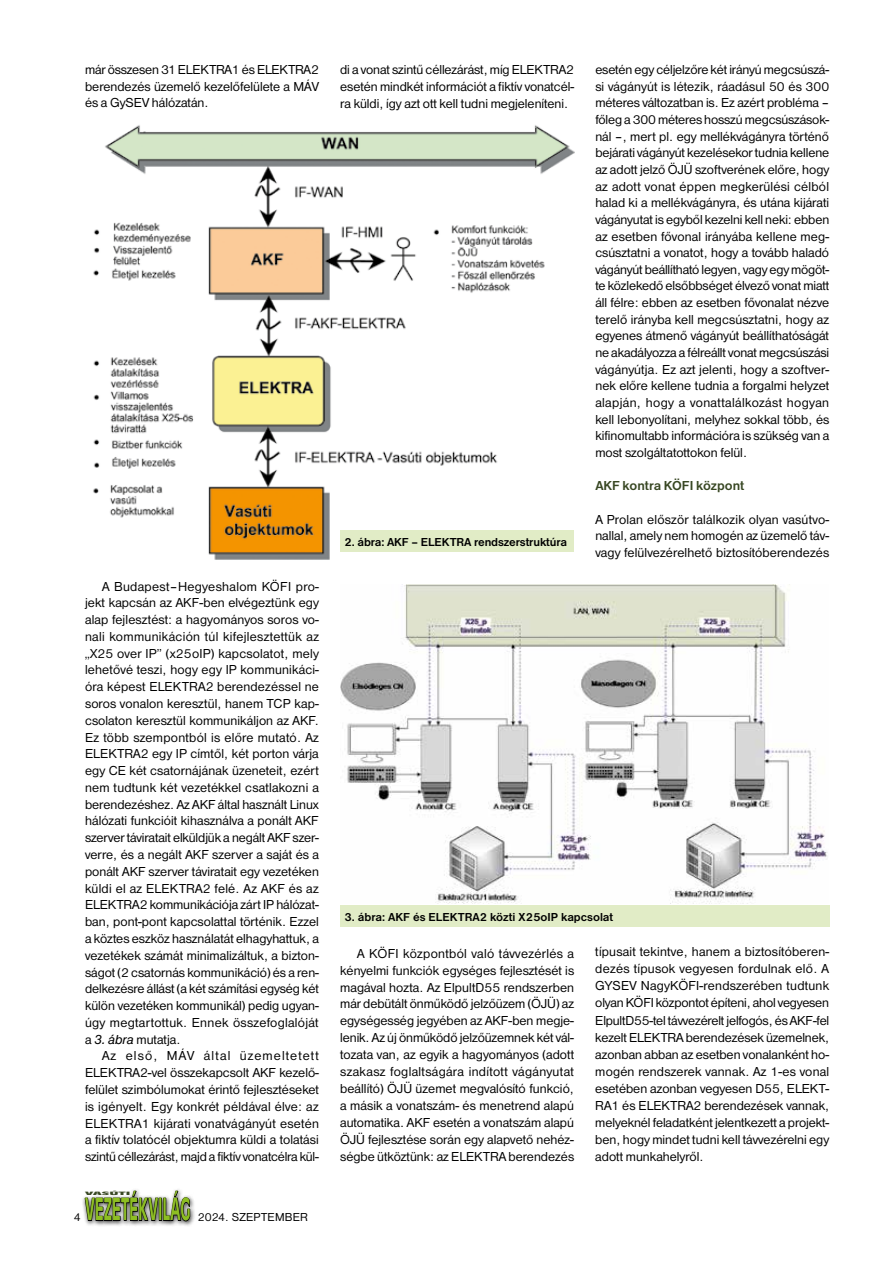
<style>
.page{position:relative;width:893px;height:1263px;background:#fff}
.page>*{position:absolute;margin:0;border:0;box-sizing:border-box;transform-origin:0 0}
.t1{font:700 30px "H Antique Olive";letter-spacing:-.005em;color:#8dbe22;scale:.5 1}
.t2{font:13.5px/16.8px "Nimbus San DEE";color:#000;text-align:justify}
.t3{font:700 13.5px "Nimbus San DEE";color:#384723}
.t4{font:700 12px "Nimbus San DEE";color:#000}
.t5{font:12px "Nimbus San DEE";letter-spacing:.015em;color:#000}
.t6{font:700 condensed 4.5px "H Antique Olive";color:#384723;scale:4 1}
.s1{font-style:italic}
</style>
<div class="page">
<div style="left:81px;top:1187px;width:114px;height:40px;background:#000;opacity:.75"></div>
<svg style="left:84px;top:1190px;width:107px;height:37px"></svg>
<img style="left:93px;top:125px;width:481px;height:435px">
<div style="left:340px;top:530px;width:234px;height:22px;background:#e1ecc6"></div>
<img style="left:340px;top:585px;width:488px;height:318px">
<div style="left:340px;top:906px;width:489px;height:21px;background:#e1ecc6"></div>
<p class="t2" style="left:85px;top:61px;width:235px">már összesen 31 ELEKTRA1 és ELEKTRA2 berendezés üzemelő kezelőfelülete a MÁV és a GySEV hálózatán.</p>
<p class="t2" style="left:85px;top:578px;width:236px;text-indent:17px">A Budapest–Hegyeshalom KÖFI pro&shy;jekt kapcsán az AKF-ben elvégeztünk egy alap fejlesztést: a hagyományos soros vo&shy;nali kommunikáción túl kifejlesztettük az „X25 over IP” (x25oIP) kapcsolatot, mely lehetővé teszi, hogy egy IP kommunikáci&shy;óra képest ELEKTRA2 berendezéssel ne soros vonalon keresztül, hanem TCP kap&shy;csolaton keresztül kommunikáljon az AKF.<br>Ez több szempontból is előre mutató. Az ELEKTRA2 egy IP címtől, két porton várja egy CE két csatornájának üzeneteit, ezért nem tudtunk két vezetékkel csatlakozni a berendezéshez. Az AKF által használt Linux hálózati funkcióit kihasználva a ponált AKF szerver táviratait elküldjük a negált AKF szer&shy;verre, és a negált AKF szerver a saját és a ponált AKF szerver táviratait egy vezetéken küldi el az ELEKTRA2 felé. Az AKF és az ELEKTRA2 kommunikációja zárt IP hálózat&shy;ban, pont-pont kapcsolattal történik. Ezzel a köztes eszköz használatát elhagyhattuk, a vezetékek számát minimalizáltuk, a bizton&shy;ságot (2 csatornás kommunikáció) és a ren&shy;delkezésre állást (a két számítási egység két külön vezetéken kommunikál) pedig ugyan&shy;úgy megtartottuk. Ennek összefoglalóját a <span class="s1">3. ábra</span> mutatja.</p>
<p class="t2" style="left:85px;top:1048px;width:235px;text-indent:17px">Az első, MÁV által üzemeltetett ELEKTRA2-vel összekapcsolt AKF kezelő&shy;felület szimbólumokat érintő fejlesztéseket is igényelt. Egy konkrét példával élve: az ELEKTRA1 kijárati vonatvágányút esetén a fiktív tolatócél objektumra küldi a tolatási szintű céllezárást, majd a fiktív vonatcélra kül-</p>
<p class="t6" style="left:85px;top:1191px;width:13px">VASÚTI</p>
<h1 class="t1" style="left:85px;top:1191px;width:213px">VEZETÉKVILÁG</h1>
<p class="t5" style="left:74px;top:1210px;width:8px">4</p>
<p class="t5" style="left:198px;top:1210px;width:112px">2024. SZEPTEMBER</p>
<p class="t2" style="left:340px;top:61px;width:235px">di a vonat szintű céllezárást, míg ELEKTRA2 esetén mindkét információt a fiktív vonatcél&shy;ra küldi, így azt ott kell tudni megjeleníteni.</p>
<p class="t4" style="left:344px;top:535px;width:224px">2. ábra: AKF – ELEKTRA rendszerstruktúra</p>
<p class="t2" style="left:595px;top:61px;width:235px">esetén egy céljelzőre két irányú megcsúszá&shy;si vágányút is létezik, ráadásul 50 és 300 méteres változatban is. Ez azért probléma – főleg a 300 méteres hosszú megcsúszások&shy;nál –, mert pl. egy mellékvágányra történő bejárati vágányút kezelésekor tudnia kellene az adott jelző ÖJÜ szoftverének előre, hogy az adott vonat éppen megkerülési célból halad ki a mellékvágányra, és utána kijárati vágányutat is egyből kezelni kell neki: ebben az esetben fővonal irányába kellene meg&shy;csúsztatni a vonatot, hogy a tovább haladó vágányút beállítható legyen, vagy egy mögöt&shy;te közlekedő elsőbbséget élvező vonat miatt áll félre: ebben az esetben fővonalat nézve terelő irányba kell megcsúsztatni, hogy az egyenes átmenő vágányút beállíthatóságát ne akadályozza a félreállt vonat megcsúszási vágányútja. Ez azt jelenti, hogy a szoftver&shy;nek előre kellene tudnia a forgalmi helyzet alapján, hogy a vonattalálkozást hogyan kell lebonyolítani, melyhez sokkal több, és kifinomultabb információra is szükség van a most szolgáltatottokon felül.</p>
<p class="t3" style="left:595px;top:478px;width:151px">AKF kontra KÖFI központ</p>
<p class="t2" style="left:595px;top:511px;width:235px">A Prolan először találkozik olyan vasútvo&shy;nallal, amely nem homogén az üzemelő táv&shy;vagy felülvezérelhető biztosítóberendezés</p>
<p class="t4" style="left:344px;top:910px;width:270px">3. ábra: AKF és ELEKTRA2 közti X25oIP kapcsolat</p>
<p class="t2" style="left:595px;top:943px;width:235px">típusait tekintve, hanem a biztosítóberen&shy;dezés típusok vegyesen fordulnak elő. A GYSEV NagyKÖFI-rendszerében tudtunk olyan KÖFI központot építeni, ahol vegyesen ElpultD55-tel távvezérelt jelfogós, és AKF-fel kezelt ELEKTRA berendezések üzemelnek, azonban abban az esetben vonalanként ho&shy;mogén rendszerek vannak. Az 1-es vonal esetében azonban vegyesen D55, ELEKT-RA1 és ELEKTRA2 berendezések vannak, melyeknél feladatként jelentkezett a projekt&shy;ben, hogy mindet tudni kell távvezérelni egy adott munkahelyről.</p>
<p class="t2" style="left:340px;top:945px;width:235px;text-indent:17px">A KÖFI központból való távvezérlés a kényelmi funkciók egységes fejlesztését is magával hozta. Az ElpultD55 rendszerben már debütált önműködő jelzőüzem (ÖJÜ) az egységesség jegyében az AKF-ben megje&shy;lenik. Az új önműködő jelzőüzemnek két vál&shy;tozata van, az egyik a hagyományos (adott szakasz foglaltságára indított vágányutat beállító) ÖJÜ üzemet megvalósító funkció, a másik a vonatszám- és menetrend alapú automatika. AKF esetén a vonatszám alapú ÖJÜ fejlesztése során egy alapvető nehéz&shy;ségbe ütköztünk: az ELEKTRA berendezés</p>
</div>
